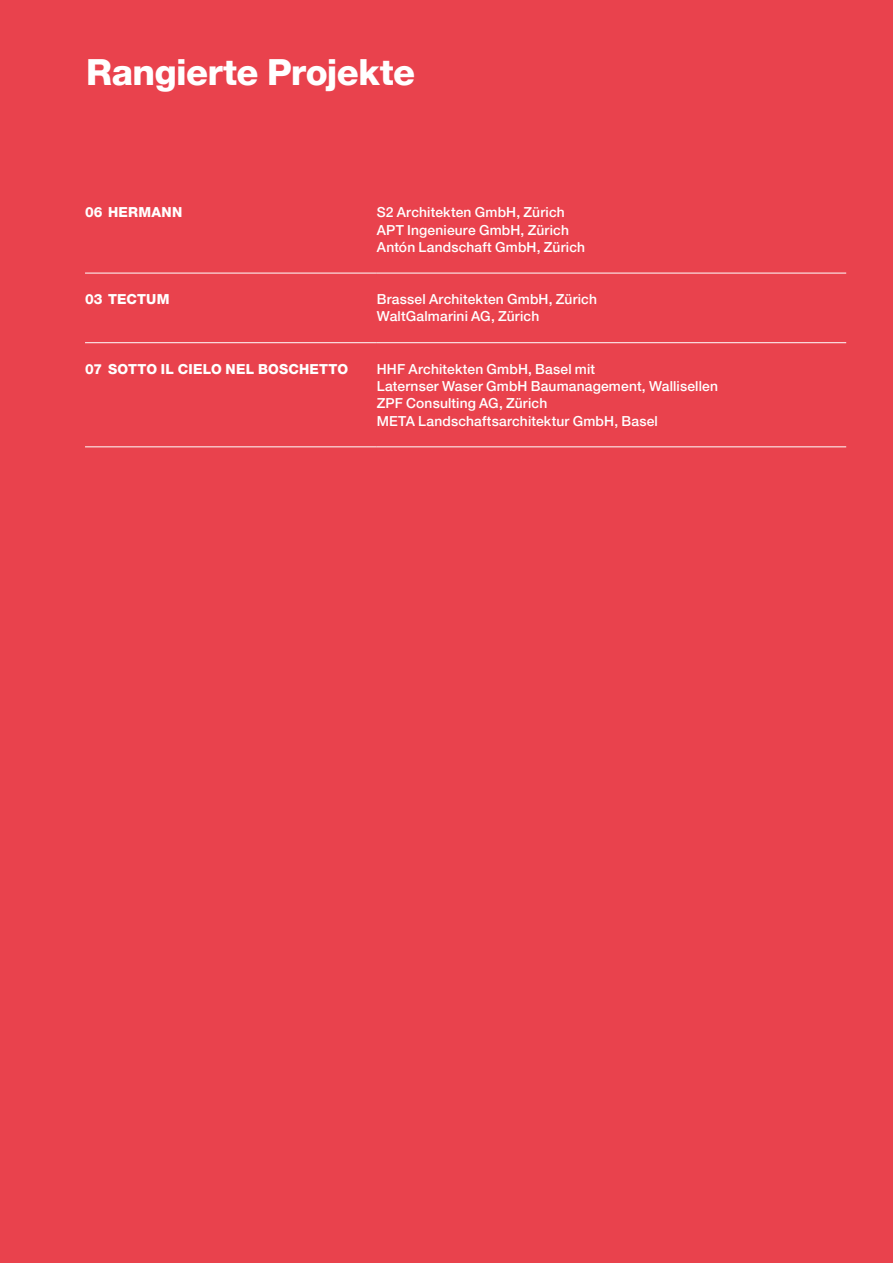
<style>
.page{position:relative;width:893px;height:1263px;background:#e9424d}
.page>*{position:absolute;margin:0;border:0;box-sizing:border-box;transform-origin:0 0}
.t1{font:800 36px "Helvetica Neue LT Pro";letter-spacing:-.015em;color:#fff}
.t2{font:500 13.8px/17.2px "Helvetica Neue LT Pro";letter-spacing:.01em;color:#fff}
.t3{font:800 13.8px "Helvetica Neue LT Pro";letter-spacing:.02em;color:#fff}
</style>
<div class="page">
<hr style="left:85px;top:446px;width:292px;height:1px;background:#fff">
<hr style="left:377px;top:446px;width:469px;height:1px;background:#fff">
<hr style="left:85px;top:273px;width:292px;height:1px;background:#fff">
<hr style="left:377px;top:273px;width:469px;height:1px;background:#fff">
<hr style="left:85px;top:342px;width:292px;height:1px;background:#fff">
<hr style="left:377px;top:342px;width:469px;height:1px;background:#fff">
<h1 class="t1" style="left:86px;top:51px;width:331px">Rangierte Projekte</h1>
<p class="t3" style="left:85px;top:204px;width:99px">06 HERMANN</p>
<p class="t2" style="left:377px;top:204px;width:210px">S2 Architekten GmbH, Zürich<br>APT Ingenieure GmbH, Zürich<br>Antón Landschaft GmbH, Zürich</p>
<p class="t3" style="left:85px;top:291px;width:86px">03 TECTUM</p>
<p class="t2" style="left:377px;top:290px;width:222px">Brassel Architekten GmbH, Zürich<br>WaltGalmarini AG, Zürich</p>
<p class="t3" style="left:85px;top:361px;width:265px">07 SOTTO IL CIELO NEL BOSCHETTO</p>
<p class="t2" style="left:377px;top:360px;width:343px">HHF Architekten GmbH, Basel mit<br>Laternser Waser GmbH Baumanagement, Wallisellen ZPF Consulting AG, Zürich<br>META Landschaftsarchitektur GmbH, Basel</p>
</div>
